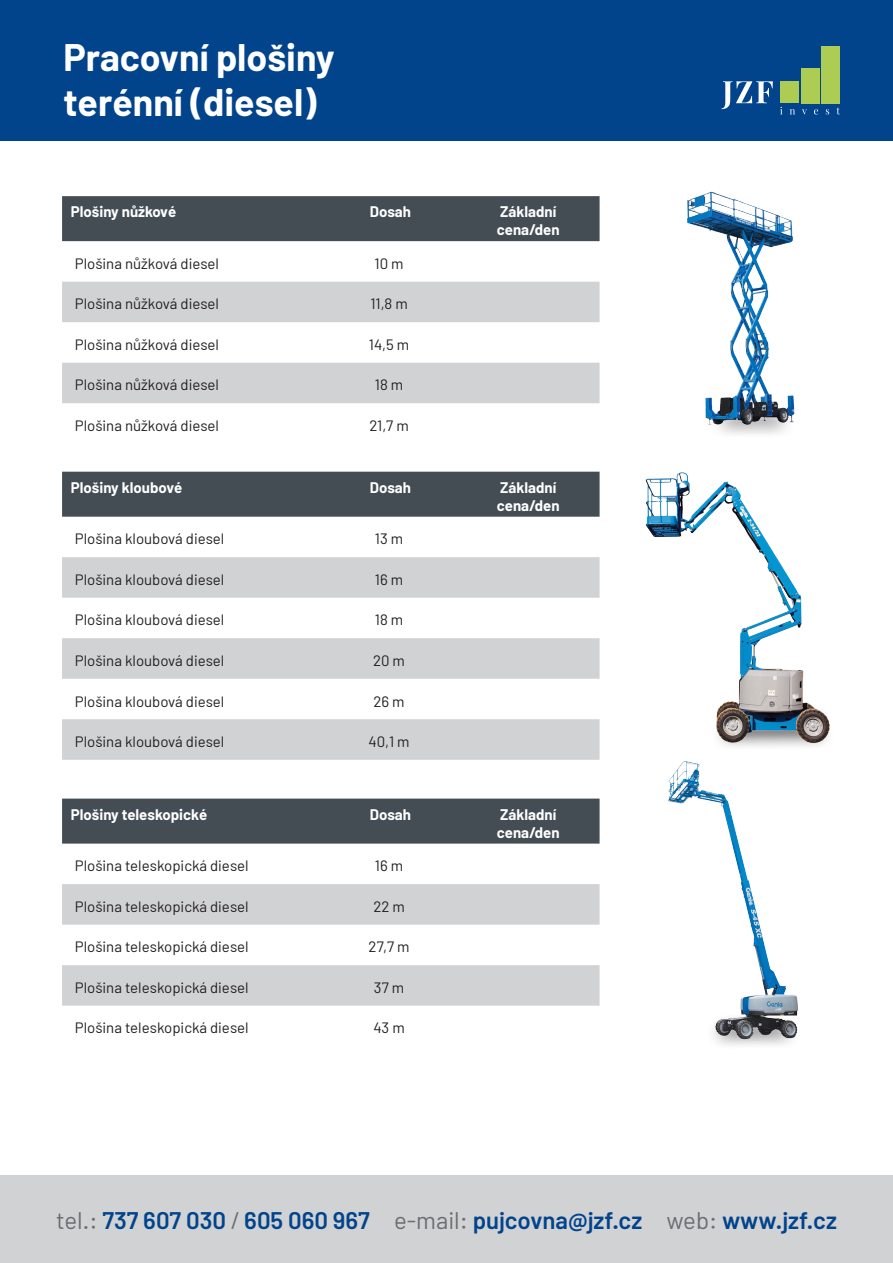
<style>
.page{position:relative;width:893px;height:1263px;background:#fff}
.page>*{position:absolute;margin:0;border:0;box-sizing:border-box;transform-origin:0 0}
.t1{font:700 37.5px/45px "Barlow";color:#fff}
.t2{font:600 24px "Barlow";color:#01448c}
.t3{font:15px "Barlow";color:#231f20}
.t4{font:700 15px/18px "Barlow";color:#fff}
.s1{font-weight:400;color:#6c6d70}
</style>
<div class="page">
<div style="left:0;top:1175px;width:893px;height:88px;background:#d1d2d4"></div>
<div style="left:0;top:0;width:893px;height:140px;background:#01448c"></div>
<svg style="left:721px;top:81px;width:52px;height:28px"></svg>
<svg style="left:780px;top:107px;width:2px;height:7px"></svg>
<svg style="left:790px;top:109px;width:5px;height:5px"></svg>
<svg style="left:802px;top:109px;width:5px;height:5px"></svg>
<svg style="left:814px;top:109px;width:4px;height:6px"></svg>
<svg style="left:826px;top:109px;width:3px;height:6px"></svg>
<svg style="left:836px;top:108px;width:4px;height:7px"></svg>
<div style="left:780px;top:81px;width:19px;height:22px;background:#adcc54"></div>
<div style="left:801px;top:68px;width:18px;height:35px;background:#adcc54"></div>
<div style="left:821px;top:46px;width:19px;height:57px;background:#adcc54"></div>
<div style="left:62px;top:196px;width:538px;height:45px;background:#444c54"></div>
<svg style="left:62px;top:282px;width:538px;height:121px;fill:#d1d2d4"></svg>
<div style="left:62px;top:472px;width:538px;height:45px;background:#444c54"></div>
<svg style="left:62px;top:557px;width:538px;height:203px;fill:#d1d2d4"></svg>
<div style="left:62px;top:799px;width:538px;height:45px;background:#444c54"></div>
<svg style="left:62px;top:884px;width:538px;height:122px;fill:#d1d2d4"></svg>
<div style="left:705px;top:1013px;width:97px;height:37px;background:#231f20;opacity:.75"></div>
<img style="left:668px;top:761px;width:134px;height:282px">
<img style="left:645px;top:472px;width:185px;height:275px">
<img style="left:687px;top:191px;width:108px;height:243px">
<p class="t1" style="left:64px;top:34px;width:273px">Pracovní plošiny terénní (diesel)</p>
<p class="t4" style="left:71px;top:203px;width:107px">Plošiny nůžkové</p>
<p class="t4" style="left:370px;top:203px;width:43px">Dosah</p>
<p class="t4" style="left:497px;top:203px;width:64px">Základní cena/den</p>
<p class="t3" style="left:75px;top:254px;width:146px">Plošina nůžková diesel</p>
<p class="t3" style="left:375px;top:254px;width:31px">10 m</p>
<p class="t3" style="left:75px;top:295px;width:146px">Plošina nůžková diesel</p>
<p class="t3" style="left:370px;top:295px;width:39px">11,8 m</p>
<p class="t3" style="left:75px;top:335px;width:146px">Plošina nůžková diesel</p>
<p class="t3" style="left:369px;top:335px;width:42px">14,5 m</p>
<p class="t3" style="left:75px;top:376px;width:146px">Plošina nůžková diesel</p>
<p class="t3" style="left:375px;top:376px;width:30px">18 m</p>
<p class="t3" style="left:75px;top:416px;width:146px">Plošina nůžková diesel</p>
<p class="t3" style="left:369px;top:416px;width:41px">21,7 m</p>
<p class="t4" style="left:71px;top:478px;width:113px">Plošiny kloubové</p>
<p class="t4" style="left:370px;top:478px;width:43px">Dosah</p>
<p class="t4" style="left:497px;top:478px;width:64px">Základní cena/den</p>
<p class="t3" style="left:75px;top:530px;width:151px">Plošina kloubová diesel</p>
<p class="t3" style="left:375px;top:530px;width:30px">13 m</p>
<p class="t3" style="left:75px;top:570px;width:151px">Plošina kloubová diesel</p>
<p class="t3" style="left:375px;top:570px;width:30px">16 m</p>
<p class="t3" style="left:75px;top:611px;width:151px">Plošina kloubová diesel</p>
<p class="t3" style="left:375px;top:611px;width:30px">18 m</p>
<p class="t3" style="left:75px;top:651px;width:151px">Plošina kloubová diesel</p>
<p class="t3" style="left:373px;top:651px;width:33px">20 m</p>
<p class="t3" style="left:75px;top:692px;width:151px">Plošina kloubová diesel</p>
<p class="t3" style="left:373px;top:692px;width:33px">26 m</p>
<p class="t3" style="left:75px;top:732px;width:151px">Plošina kloubová diesel</p>
<p class="t3" style="left:368px;top:732px;width:43px">40,1 m</p>
<p class="t4" style="left:71px;top:805px;width:138px">Plošiny teleskopické</p>
<p class="t4" style="left:370px;top:805px;width:43px">Dosah</p>
<p class="t4" style="left:497px;top:805px;width:64px">Základní cena/den</p>
<p class="t3" style="left:75px;top:857px;width:175px">Plošina teleskopická diesel</p>
<p class="t3" style="left:375px;top:857px;width:30px">16 m</p>
<p class="t3" style="left:75px;top:897px;width:175px">Plošina teleskopická diesel</p>
<p class="t3" style="left:373px;top:897px;width:33px">22 m</p>
<p class="t3" style="left:75px;top:938px;width:175px">Plošina teleskopická diesel</p>
<p class="t3" style="left:369px;top:938px;width:42px">27,7 m</p>
<p class="t3" style="left:75px;top:978px;width:175px">Plošina teleskopická diesel</p>
<p class="t3" style="left:374px;top:978px;width:32px">37 m</p>
<p class="t3" style="left:75px;top:1019px;width:175px">Plošina teleskopická diesel</p>
<p class="t3" style="left:373px;top:1019px;width:33px">43 m</p>
<h2 class="t2" style="left:56px;top:1205px;width:782px"><span class="s1">tel.:</span> 737 607 030 <span class="s1">/</span> 605 060 967 <span class="s1">e-mail:</span> pujcovna@jzf.cz <span class="s1">web:</span> www.jzf.cz</h2>
</div>
